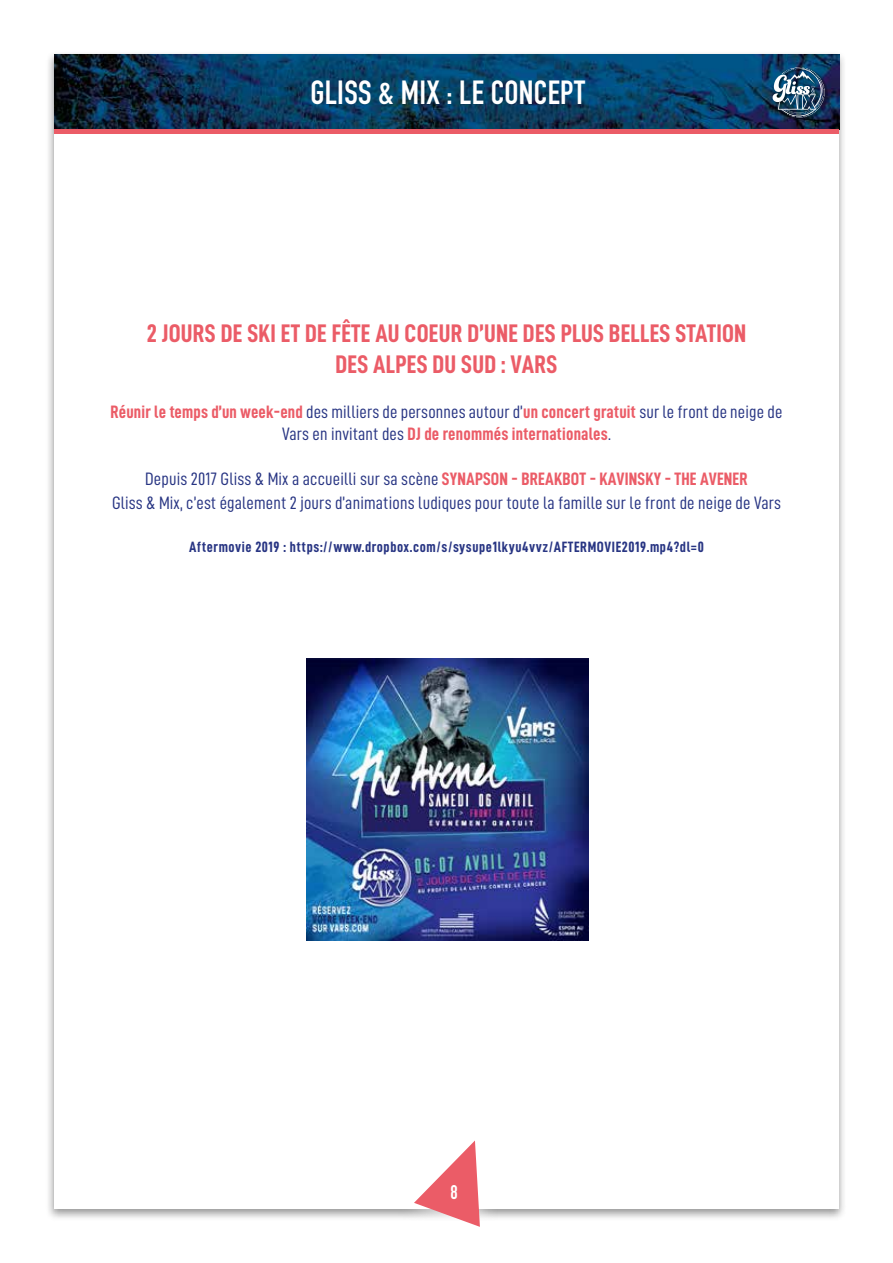
<style>
.page{position:relative;width:893px;height:1263px;background:#fff}
.page>*{position:absolute;margin:0;border:0;box-sizing:border-box;transform-origin:0 0}
.t1{font:700 33px "DIN Condensed";letter-spacing:.01em;color:#fff}
.t2{font:25.5px/30.6px "D DIN Condensed Bold";letter-spacing:.01em;color:#eb5c67;text-align:center}
.t3{font:700 19.5px "DIN Condensed";color:#fff}
.t4{font:18px/23.7px "D DIN Condensed";letter-spacing:.01em;color:#283583;text-align:center}
.t5{font:18px "D DIN Condensed Bold";letter-spacing:.01em;color:#eb5c67}
.t6{font:15px "D DIN Condensed Bold";letter-spacing:.04em;color:#283583}
.s1{font-family:"D DIN Condensed Bold";color:#eb5c67}
.s2{font-family:"D DIN Condensed";color:#283583}
</style>
<div class="page">
<div style="left:45px;top:50px;width:802px;height:1171px;background:#000;opacity:.4"></div>
<div style="left:54px;top:54px;width:785px;height:1155px;background:#fff"></div>
<img style="left:54px;top:54px;width:785px;height:76px">
<hr style="left:54px;top:130px;width:785px;height:4px;background:#eb5c67">
<div style="left:773px;top:67px;width:55px;height:54px;background:#000;opacity:.5"></div>
<img style="left:773px;top:67px;width:52px;height:51px">
<div style="left:397px;top:1124px;width:102px;height:120px;background:#fff"></div>
<svg style="left:414px;top:1140px;width:66px;height:87px"></svg>
<img style="left:306px;top:658px;width:283px;height:283px">
<h1 class="t1" style="left:310px;top:81px;width:276px">GLISS &amp; MIX : LE CONCEPT</h1>
<h2 class="t2" style="left:147px;top:318px;width:601px">2 JOURS DE SKI ET DE FÊTE AU COEUR D’UNE DES PLUS BELLES STATION<br>DES ALPES DU SUD : VARS</h2>
<p class="t4" style="left:111px;top:400px;width:673px"><span class="s1">Réunir le temps d’un week-end</span> des milliers de personnes autour d’<span class="s1">un concert gratuit</span> sur le front de neige de</p>
<p class="t5" style="left:282px;top:424px;width:330px"><span class="s2">Vars en invitant des</span> DJ de renommés internationales<span class="s2">.</span></p>
<p class="t4" style="left:112px;top:467px;width:670px">Depuis 2017 Gliss &amp; Mix a accueilli sur sa scène <span class="s1">SYNAPSON - BREAKBOT - KAVINSKY - THE AVENER<br></span>Gliss &amp; Mix, c’est également 2 jours d’animations ludiques pour toute la famille sur le front de neige de Vars</p>
<p class="t6" style="left:189px;top:539px;width:516px">Aftermovie 2019 : https://www.dropbox.com/s/sysupe1lkyu4vvz/AFTERMOVIE2019.mp4?dl=0</p>
<p class="t3" style="left:451px;top:1185px;width:9px">8</p>
</div>
